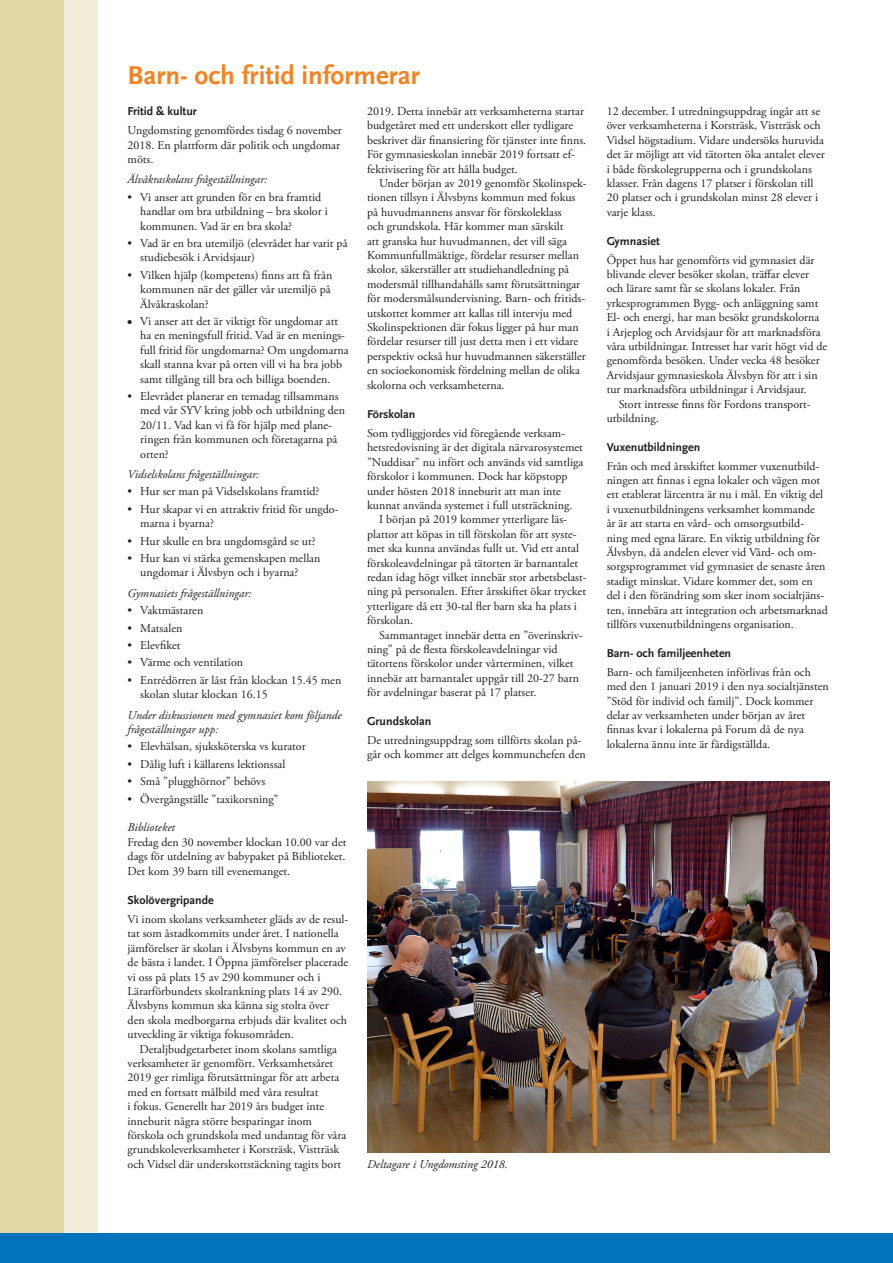
<style>
.page{position:relative;width:893px;height:1263px;background:#fff}
.page>*{position:absolute;margin:0;border:0;box-sizing:border-box;transform-origin:0 0}
.heading_2{font:700 27px "Scala Sans";color:#f58220}
.t1{font:12px/14.4px "Adobe Garamond Pro";color:#231f20}
.t2{font:italic 12px/14.4px "Adobe Garamond Pro";color:#231f20}
.t3{font:700 12px "Scala Sans";color:#231f20}
.s1{font-family:"Scala Sans";font-weight:700;font-size:12.75px}
</style>
<div class="page">
<div style="left:64px;top:0;width:34px;height:1263px;background:#f3eed9"></div>
<div style="left:0;top:0;width:64px;height:1263px;background:#e4d8a9"></div>
<div style="left:0;top:1233px;width:893px;height:30px;background:#0073bc"></div>
<img style="left:367px;top:781px;width:462px;height:371px">
<p class="heading_2" style="left:128px;top:61px;width:294px">Barn- och fritid informerar</p>
<p class="t1" style="left:367px;top:104px;width:221px">2019. Detta innebär att verksamheterna startar budgetåret med ett underskott eller tydligare beskrivet där finansiering för tjänster inte finns.<br>För gymnasieskolan innebär 2019 fortsatt ef&shy;fektivisering för att hålla budget.</p>
<p class="t1" style="left:367px;top:176px;width:221px;text-indent:12px">Under början av 2019 genomför Skolinspek&shy;tionen tillsyn i Älvsbyns kommun med fokus på huvudmannens ansvar för förskoleklass<br>och grundskola. Här kommer man särskilt<br>att granska hur huvudmannen, det vill säga Kommunfullmäktige, fördelar resurser mellan skolor, säkerställer att studiehandledning på modersmål tillhandahålls samt förutsättningar för modersmålsundervisning. Barn- och fritids&shy;utskottet kommer att kallas till intervju med Skolinspektionen där fokus ligger på hur man fördelar resurser till just detta men i ett vidare perspektiv också hur huvudmannen säkerställer en socioekonomisk fördelning mellan de olika skolorna och verksamheterna.</p>
<p class="t3" style="left:367px;top:408px;width:50px">Förskolan</p>
<p class="t1" style="left:367px;top:426px;width:218px">Som tydliggjordes vid föregående verksam&shy;hetsredovisning är det digitala närvarosystemet ”Nuddisar” nu infört och används vid samtliga förskolor i kommunen. Dock har köpstopp</p>
<p class="t1" style="left:367px;top:484px;width:195px">under hösten 2018 inneburit att man inte</p>
<p class="t1" style="left:367px;top:498px;width:207px">kunnat använda systemet i full utsträckning.</p>
<p class="t1" style="left:367px;top:513px;width:221px;text-indent:12px">I början på 2019 kommer ytterligare läs&shy;plattor att köpas in till förskolan för att syste&shy;met ska kunna användas fullt ut. Vid ett antal förskoleavdelningar på tätorten är barnantalet redan idag högt vilket innebär stor arbetsbelast&shy;ning på personalen. Efter årsskiftet ökar trycket ytterligare då ett 30-tal fler barn ska ha plats i förskolan.</p>
<p class="t1" style="left:367px;top:628px;width:217px;text-indent:12px">Sammantaget innebär detta en ”överinskriv&shy;ning” på de flesta förskoleavdelningar vid tätortens förskolor under vårterminen, vilket innebär att barnantalet uppgår till 20-27 barn för avdelningar baserat på 17 platser.</p>
<p class="t3" style="left:367px;top:715px;width:66px">Grundskolan</p>
<p class="t1" style="left:367px;top:733px;width:220px">De utredningsuppdrag som tillförts skolan på&shy;går och kommer att delges kommunchefen den</p>
<p class="t3" style="left:128px;top:105px;width:71px">Fritid &amp; kultur</p>
<p class="t1" style="left:128px;top:124px;width:216px">Ungdomsting genomfördes tisdag 6 november<br>2018. En plattform där politik och ungdomar möts.</p>
<p class="t2" style="left:128px;top:173px;width:141px">Älvåkraskolans frågeställningar:</p>
<p class="t1" style="left:140px;top:190px;width:189px;text-indent:-13px">• Vi anser att grunden för en bra framtid handlar om bra utbildning – bra skolor i kommunen. Vad är en bra skola?</p>
<p class="t1" style="left:140px;top:236px;width:209px;text-indent:-13px">• Vad är en bra utemiljö (elevrådet har varit på studiebesök i Arvidsjaur)</p>
<p class="t1" style="left:140px;top:268px;width:194px;text-indent:-13px">• Vilken hjälp (kompetens) finns att få från kommunen när det gäller vår utemiljö på<br>Älvåkraskolan?</p>
<p class="t1" style="left:140px;top:314px;width:210px;text-indent:-13px"><span class="s1">•</span> Vi anser att det är viktigt för ungdomar att ha en meningsfull fritid. Vad är en menings&shy;full fritid för ungdomarna? Om ungdomarna skall stanna kvar på orten vill vi ha bra jobb samt tillgång till bra och billiga boenden.</p>
<p class="t1" style="left:140px;top:389px;width:206px;text-indent:-13px">• Elevrådet planerar en temadag tillsammans med vår SYV kring jobb och utbildning den 20/11. Vad kan vi få för hjälp med plane&shy;ringen från kommunen och företagarna på orten?</p>
<p class="t2" style="left:128px;top:467px;width:133px">Vidselskolans frågeställningar:</p>
<p class="t1" style="left:128px;top:485px;width:193px">• Hur ser man på Vidselskolans framtid?</p>
<p class="t1" style="left:140px;top:502px;width:200px;text-indent:-13px">• Hur skapar vi en attraktiv fritid för ungdo&shy;marna i byarna?</p>
<p class="t1" style="left:128px;top:534px;width:190px">• Hur skulle en bra ungdomsgård se ut?</p>
<p class="t1" style="left:140px;top:551px;width:182px;text-indent:-13px">• Hur kan vi stärka gemenskapen mellan ungdomar i Älvsbyn och i byarna?</p>
<p class="t2" style="left:128px;top:586px;width:126px">Gymnasiets frågeställningar:</p>
<p class="t1" style="left:128px;top:604px;width:77px">• Vaktmästaren</p>
<p class="t1" style="left:128px;top:621px;width:56px">• Matsalen</p>
<p class="t1" style="left:128px;top:638px;width:55px">• Elevfiket</p>
<p class="t1" style="left:128px;top:656px;width:117px">• Värme och ventilation</p>
<p class="t1" style="left:140px;top:673px;width:203px;text-indent:-13px">• Entrédörren är låst från klockan 15.45 men skolan slutar klockan 16.15</p>
<p class="t2" style="left:128px;top:708px;width:216px">Under diskussionen med gymnasiet kom följande frågeställningar upp:</p>
<p class="t1" style="left:128px;top:740px;width:180px">• Elevhälsan, sjuksköterska vs kurator</p>
<p class="t1" style="left:128px;top:757px;width:159px">• Dålig luft i källarens lektionssal</p>
<p class="t1" style="left:128px;top:775px;width:139px">• Små ”plugghörnor” behövs</p>
<p class="t1" style="left:128px;top:792px;width:152px">• Övergångställe ”taxikorsning”</p>
<p class="t2" style="left:128px;top:821px;width:49px">Biblioteket</p>
<p class="t1" style="left:128px;top:835px;width:220px;text-align:justify">Fredag den 30 november klockan 10.00 var det dags för utdelning av babypaket på Biblioteket.<br>Det kom 39 barn till evenemanget.</p>
<p class="t3" style="left:128px;top:894px;width:88px">Skolövergripande</p>
<p class="t1" style="left:128px;top:912px;width:222px">Vi inom skolans verksamheter gläds av de resul&shy;tat som åstadkommits under året. I nationella jämförelser är skolan i Älvsbyns kommun en av de bästa i landet. I Öppna jämförelser placerade vi oss på plats 15 av 290 kommuner och i Lärarförbundets skolrankning plats 14 av 290.<br>Älvsbyns kommun ska känna sig stolta över den skola medborgarna erbjuds där kvalitet och utveckling är viktiga fokusområden.</p>
<p class="t1" style="left:128px;top:1042px;width:220px;text-indent:12px">Detaljbudgetarbetet inom skolans samtliga verksamheter är genomfört. Verksamhetsåret 2019 ger rimliga förutsättningar för att arbeta med en fortsatt målbild med våra resultat<br>i fokus. Generellt har 2019 års budget inte inneburit några större besparingar inom förskola och grundskola med undantag för våra grundskoleverksamheter i Korsträsk, Vistträsk och Vidsel där underskottstäckning tagits bort</p>
<p class="t2" style="left:367px;top:1157px;width:142px">Deltagare i Ungdomsting 2018.</p>
<p class="t1" style="left:607px;top:104px;width:220px">12 december. I utredningsuppdrag ingår att se över verksamheterna i Korsträsk, Vistträsk och Vidsel högstadium. Vidare undersöks huruvida det är möjligt att vid tätorten öka antalet elever i både förskolegrupperna och i grundskolans klasser. Från dagens 17 platser i förskolan till 20 platser och i grundskolan minst 28 elever i varje klass.</p>
<p class="t3" style="left:607px;top:234px;width:55px">Gymnasiet</p>
<p class="t1" style="left:607px;top:253px;width:222px">Öppet hus har genomförts vid gymnasiet där blivande elever besöker skolan, träffar elever och lärare samt får se skolans lokaler. Från yrkesprogrammen Bygg- och anläggning samt El- och energi, har man besökt grundskolorna<br>i Arjeplog och Arvidsjaur för att marknadsföra våra utbildningar. Intresset har varit högt vid de genomförda besöken. Under vecka 48 besöker Arvidsjaur gymnasieskola Älvsbyn för att i sin tur marknadsföra utbildningar i Arvidsjaur.</p>
<p class="t1" style="left:607px;top:397px;width:206px;text-indent:12px">Stort intresse finns för Fordons transport&shy;utbildning.</p>
<p class="t3" style="left:607px;top:440px;width:95px">Vuxenutbildningen</p>
<p class="t1" style="left:607px;top:459px;width:223px">Från och med årsskiftet kommer vuxenutbild&shy;ningen att finnas i egna lokaler och vägen mot ett etablerat lärcentra är nu i mål. En viktig del i vuxenutbildningens verksamhet kommande<br>år är att starta en vård- och omsorgsutbild&shy;ning med egna lärare. En viktig utbildning för Älvsbyn, då andelen elever vid Vård- och om&shy;sorgsprogrammet vid gymnasiet de senaste åren stadigt minskat. Vidare kommer det, som en del i den förändring som sker inom socialtjäns&shy;ten, innebära att integration och arbetsmarknad tillförs vuxenutbildningens organisation.</p>
<p class="t3" style="left:607px;top:646px;width:126px">Barn- och familjeenheten</p>
<p class="t1" style="left:607px;top:665px;width:224px">Barn- och familjeenheten införlivas från och med den 1 januari 2019 i den nya socialtjänsten ”Stöd för individ och familj”. Dock kommer delar av verksamheten under början av året finnas kvar i lokalerna på Forum då de nya lokalerna ännu inte är färdigställda.</p>
</div>
